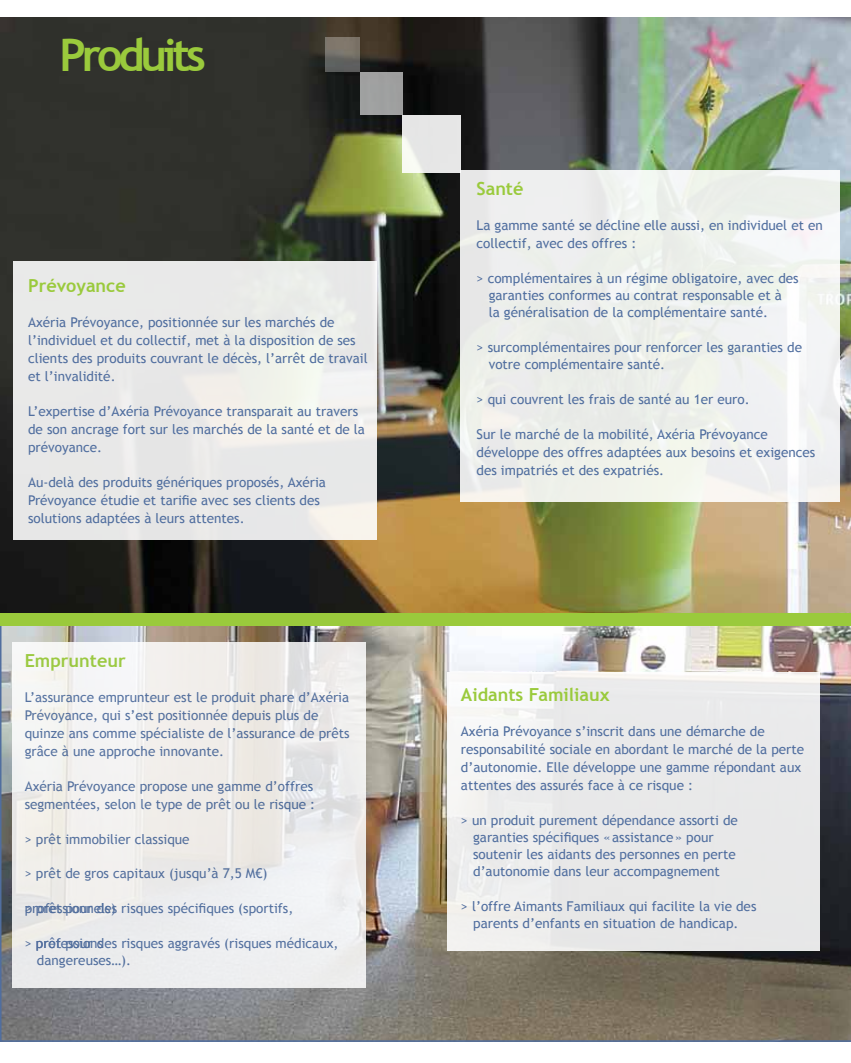
<style>
.page{position:relative;width:851px;height:1063px;background:#fff}
.page>*{position:absolute;margin:0;border:0;box-sizing:border-box;transform-origin:0 0}
.t1{font:700 45px "Trebuchet MS";letter-spacing:-.09em;color:#9aca3c}
.t2{font:700 18px "Trebuchet MS";color:#9aca3c}
.t3{font:13.5px/18px "Trebuchet MS";color:#506e9f}
</style>
<div class="page">
<img style="left:1px;top:17px;width:849px;height:597px">
<img style="left:0;top:17px;width:1px;height:1025px">
<img style="left:0;top:626px;width:850px;height:416px">
<div style="left:447px;top:672px;width:372px;height:279px;background:linear-gradient(to right,#f0f0f0,#e6e6e7)"></div>
<div style="left:13px;top:643px;width:353px;height:345px;background:#efeeed"></div>
<div style="left:13px;top:261px;width:363px;height:279px;background:linear-gradient(to right,#e7e7e7,#edeeea)"></div>
<div style="left:460px;top:170px;width:379px;height:332px;background:#eef0ec"></div>
<svg style="left:402px;top:115px;width:58px;height:58px;background:#e8e8e7"></svg>
<div style="left:360px;top:72px;width:42px;height:43px;background:#9fa0a0"></div>
<div style="left:325px;top:38px;width:35px;height:34px;background:linear-gradient(to bottom,#897e6f,#575b5c)"></div>
<div style="left:0;top:614px;width:850px;height:12px;background:#9aca3c"></div>
<h1 class="t1" style="left:60px;top:27px;width:148px">Produits</h1>
<h2 class="t2" style="left:28px;top:274px;width:99px">Prévoyance</h2>
<p class="t3" style="left:28px;top:313px;width:341px">Axéria Prévoyance, positionnée sur les marchés de l’individuel et du collectif, met à la disposition de ses clients des produits couvrant le décès, l’arrêt de travail et l’invalidité.</p>
<p class="t3" style="left:28px;top:402px;width:338px">L’expertise d’Axéria Prévoyance transparait au travers de son ancrage fort sur les marchés de la santé et de la prévoyance.</p>
<p class="t3" style="left:28px;top:473px;width:299px">Au-delà des produits génériques proposés, Axéria<br>Prévoyance étudie et tarifie avec ses clients des solutions adaptées à leurs attentes.</p>
<h2 class="t2" style="left:25px;top:649px;width:102px">Emprunteur</h2>
<p class="t3" style="left:25px;top:688px;width:326px">L’assurance emprunteur est le produit phare d’Axéria Prévoyance, qui s’est positionnée depuis plus de quinze ans comme spécialiste de l’assurance de prêts grâce à une approche innovante.</p>
<p class="t3" style="left:25px;top:777px;width:292px">Axéria Prévoyance propose une gamme d’offres segmentées, selon le type de prêt ou le risque :</p>
<p class="t3" style="left:25px;top:830px;width:166px">&gt; prêt immobilier classique</p>
<p class="t3" style="left:25px;top:864px;width:244px">&gt; prêt de gros capitaux (jusqu’à 7,5 M€)</p>
<p class="t3" style="left:25px;top:899px;width:270px">&gt; prêt p ur des risques spécifiques (sportifs,</p>
<p class="t3" style="left:25px;top:899px;width:92px">professionnels)</p>
<p class="t3" style="left:25px;top:934px;width:315px">&gt; êt pour des risques aggravés (risques médicaux,</p>
<p class="t3" style="left:36px;top:935px;width:97px;line-height:17px">professions dangereuses…).</p>
<h2 class="t2" style="left:476px;top:178px;width:48px">Santé</h2>
<p class="t3" style="left:476px;top:217px;width:348px">La gamme santé se décline elle aussi, en individuel et en collectif, avec des offres :</p>
<p class="t3" style="left:488px;top:270px;width:311px;line-height:17px;text-indent:-12px">&gt; complémentaires à un régime obligatoire, avec des garanties conformes au contrat responsable et à<br>la généralisation de la complémentaire santé.</p>
<p class="t3" style="left:488px;top:339px;width:315px;line-height:17px;text-indent:-12px">&gt; surcomplémentaires pour renforcer les garanties de votre complémentaire santé.</p>
<p class="t3" style="left:476px;top:391px;width:274px">&gt; qui couvrent les frais de santé au 1er euro.</p>
<p class="t3" style="left:476px;top:426px;width:340px">Sur le marché de la mobilité, Axéria Prévoyance développe des offres adaptées aux besoins et exigences des impatriés et des expatriés.</p>
<h2 class="t2" style="left:461px;top:684px;width:150px">Aidants Familiaux</h2>
<p class="t3" style="left:461px;top:723px;width:345px">Axéria Prévoyance s’inscrit dans une démarche de responsabilité sociale en abordant le marché de la perte d’autonomie. Elle développe une gamme répondant aux attentes des assurés face à ce risque :</p>
<p class="t3" style="left:473px;top:812px;width:266px;line-height:17px;text-indent:-12px">&gt; un produit purement dépendance assorti de garanties spécifiques «assistance» pour soutenir les aidants des personnes en perte d’autonomie dans leur accompagnement</p>
<p class="t3" style="left:461px;top:898px;width:297px;line-height:17px;text-align:center">&gt; l’offre Aimants Familiaux qui facilite la vie des parents d’enfants en situation de handicap.</p>
</div>
